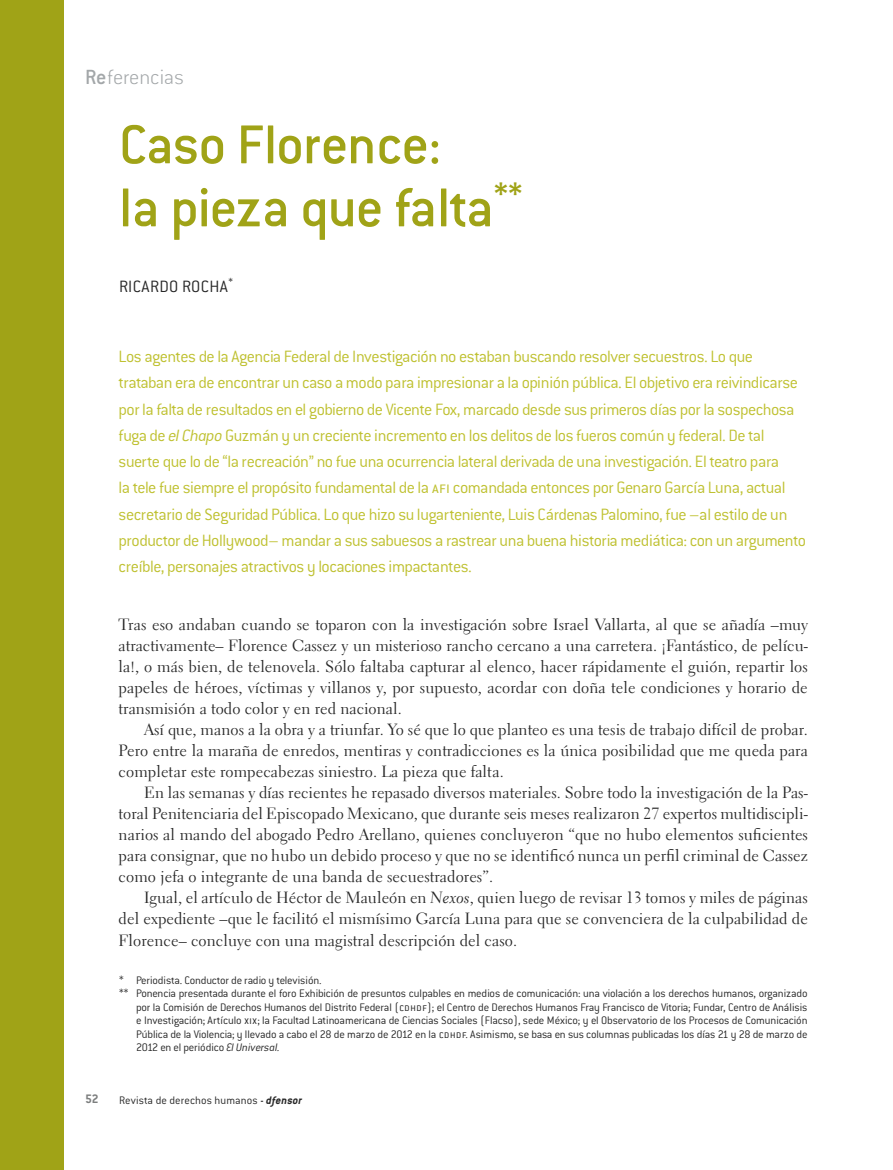
<style>
.page{position:relative;width:893px;height:1170px;background:#fff}
.page>*{position:absolute;margin:0;border:0;box-sizing:border-box;transform-origin:0 0}
.t1{font:500 60px/63px "Conduit ITC Std";letter-spacing:-.01em;color:#a0a317}
.t2{font:200 22.5px "Conduit ITC Std";color:#a3a7a9}
.t3{font:300 18px/26.2px "Conduit ITC Std";letter-spacing:-.03em;color:#bfc131}
.t4{font:300 18px "Conduit ITC Std";letter-spacing:.02em;color:#272727}
.t5{font:16.2px/21px "Electra LT Std";letter-spacing:.005em;color:#272727;text-align:justify}
.t6{font:700 13.5px "Conduit ITC Std";color:#7d7f7f}
.t7{font:300 12px "Conduit ITC Std";letter-spacing:-.01em;color:#272727}
.s1{font-weight:500}
.s2{font-style:italic}
.s3{font-family:"Electra LT Std Cursive"}
.s4{font-weight:700;font-style:italic}
</style>
<div class="page">
<div style="left:0;top:0;width:64px;height:1169px;background:#a0a317"></div>
<h2 class="t2" style="left:85px;top:63px;width:100px"><span class="s1">re</span>ferencias</h2>
<h1 class="t1" style="left:119px;top:111px;width:405px">Caso Florence:<br>la pieza que falta<sup>**</sup></h1>
<p class="t4" style="left:119px;top:276px;width:115px">RICARDO ROCHA<sup>*</sup></p>
<p class="t3" style="left:119px;top:343px;width:689px">Los agentes de la Agencia Federal de Investigación no estaban buscando resolver secuestros. Lo que trataban era de encontrar un caso a modo para impresionar a la opinión pública. El objetivo era reivindicarse por la falta de resultados en el gobierno de Vicente Fox, marcado desde sus primeros días por la sospechosa fuga de <span class="s2">el Chapo</span> Guzmán y un creciente incremento en los delitos de los fueros común y federal. De tal suerte que lo de “la recreación” no fue una ocurrencia lateral derivada de una investigación. El teatro para<br>la tele fue siempre el propósito fundamental de la afi comandada entonces por Genaro García Luna, actual secretario de Seguridad Pública. Lo que hizo su lugarteniente, Luis Cárdenas Palomino, fue –al estilo de un productor de Hollywood– mandar a sus sabuesos a rastrear una buena historia mediática: con un argumento creíble, personajes atractivos y locaciones impactantes.</p>
<p class="t5" style="left:119px;top:614px;width:691px">Tras eso andaban cuando se toparon con la investigación sobre Israel Vallarta, al que se añadía –muy atractivamente– Florence Cassez y un misterioso rancho cercano a una carretera. ¡Fantástico, de pelícu&shy;la!, o más bien, de telenovela. Sólo faltaba capturar al elenco, hacer rápidamente el guión, repartir los papeles de héroes, víctimas y villanos y, por supuesto, acordar con doña tele condiciones y horario de transmisión a todo color y en red nacional.</p>
<p class="t5" style="left:119px;top:719px;width:691px;text-indent:26px">Así que, manos a la obra y a triunfar. Yo sé que lo que planteo es una tesis de trabajo difícil de probar.<br>Pero entre la maraña de enredos, mentiras y contradicciones es la única posibilidad que me queda para completar este rompecabezas siniestro. La pieza que falta.</p>
<p class="t5" style="left:119px;top:782px;width:691px;text-indent:26px">En las semanas y días recientes he repasado diversos materiales. Sobre todo la investigación de la Pas&shy;toral Penitenciaria del Episcopado Mexicano, que durante seis meses realizaron 27 expertos multidiscipli&shy;narios al mando del abogado Pedro Arellano, quienes concluyeron “que no hubo elementos suficientes para consignar, que no hubo un debido proceso y que no se identificó nunca un perfil criminal de Cassez como jefa o integrante de una banda de secuestradores”.</p>
<p class="t5" style="left:119px;top:887px;width:691px;text-indent:26px">Igual, el artículo de Héctor de Mauleón en <span class="s3">Nexos</span>, quien luego de revisar 13 tomos y miles de páginas del expediente –que le facilitó el mismísimo García Luna para que se convenciera de la culpabilidad de Florence– concluye con una magistral descripción del caso.</p>
<p class="t7" style="left:119px;top:972px;width:204px">* Periodista. Conductor de radio y televisión.</p>
<p class="t7" style="left:119px;top:986px;width:690px">** Ponencia presentada durante el foro Exhibición de presuntos culpables en medios de comunicación: una violación a los derechos humanos, organizado</p>
<p class="t7" style="left:136px;top:999px;width:673px">por la Comisión de Derechos Humanos del Distrito Federal (cdhdf); el Centro de Derechos Humanos Fray Francisco de Vitoria; Fundar, Centro de Análisis</p>
<p class="t7" style="left:136px;top:1013px;width:673px">e Investigación; Artículo xix; la Facultad Latinoamericana de Ciencias Sociales (Flacso), sede México; y el Observatorio de los Procesos de Comunicación</p>
<p class="t7" style="left:136px;top:1026px;width:673px">Pública de la Violencia; y llevado a cabo el 28 de marzo de 2012 en la cdhdf. Asimismo, se basa en sus columnas publicadas los días 21 y 28 de marzo de</p>
<p class="t7" style="left:136px;top:1040px;width:146px">2012 en el periódico <span class="s2">El Universal.</span></p>
<p class="t6" style="left:85px;top:1090px;width:15px">52</p>
<p class="t7" style="left:119px;top:1092px;width:185px">Revista de derechos humanos <span class="s1">-</span> <span class="s4">dfensor</span></p>
</div>
